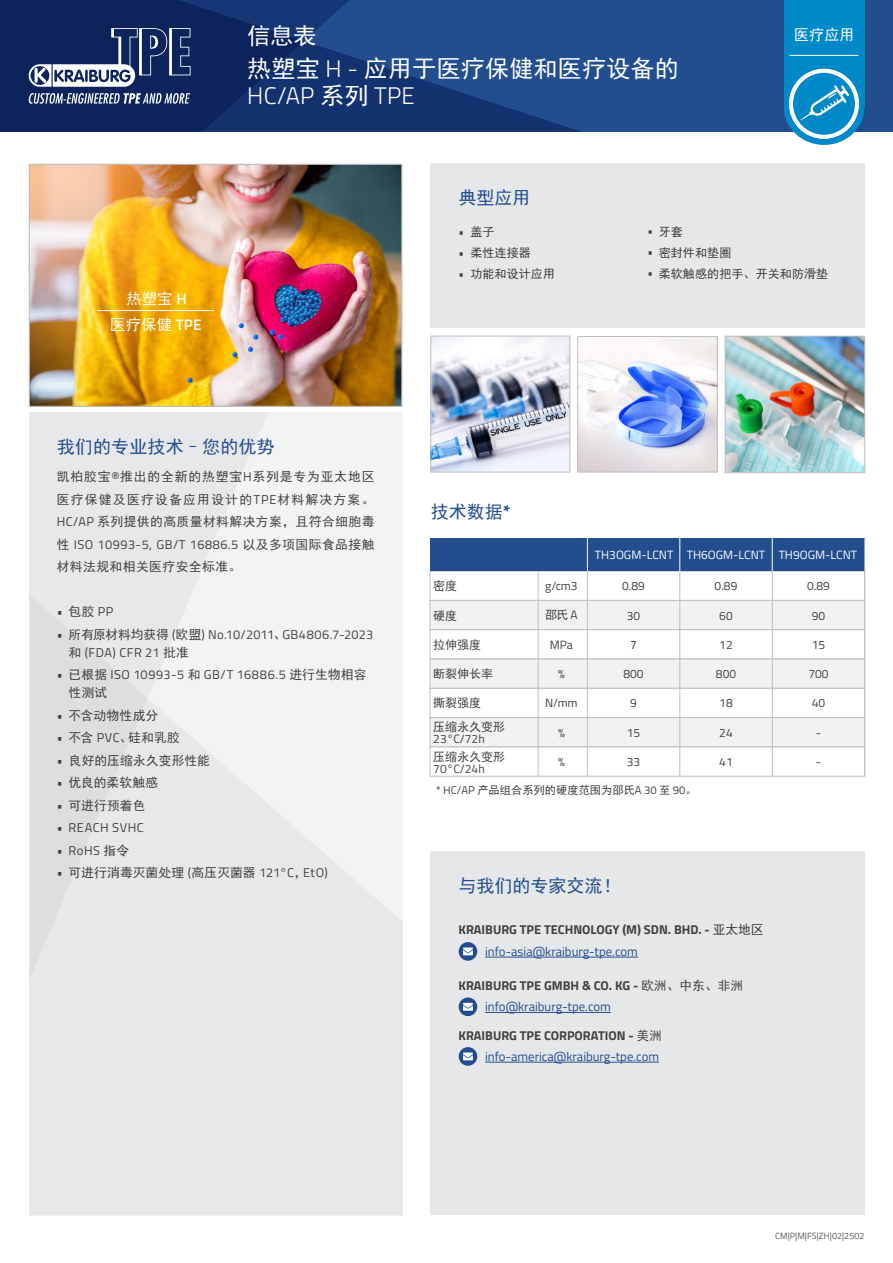
<style>
.page{position:relative;width:893px;height:1263px;background:#fff}
.page>*{position:absolute;margin:0;border:0;box-sizing:border-box;transform-origin:0 0}
.t1{font:24px "Sim Hei";letter-spacing:.01em;color:#fff}
.t2{font:300 24px "Titillium Web";letter-spacing:.01em;color:#fff}
.t3{font:23.25px "Sim Hei";color:#fff}
.t4{font:18px "Sim Hei";color:#224d8f}
.t5{font:15.3px/26.1px "Sim Hei";letter-spacing:.01em;color:#fff;text-align:center}
.t6{font:15px "Sim Hei";color:#fff}
.t7{font:12.75px/22.5px "Titillium Web";letter-spacing:.035em;color:#414042}
.t8{font:700 12.75px/22px "Titillium Web";color:#414042}
.t9{font:12.75px/22.5px "Sim Hei";letter-spacing:.035em;color:#414042;text-align:justify}
.t10{font:12.75px/20.9px "Titillium Web";color:#224d8f;text-align:right}
.t11{font:12.75px/22.5px "Sim Hei";letter-spacing:.01em;color:#414042}
.t12{font:12.75px "Sim Hei";letter-spacing:.005em;color:#414042}
.t13{font:12px/21px "Titillium Web";color:#414042;text-align:justify}
.t14{font:12px/21px "Sim Hei";letter-spacing:.01em;color:#3c3c3b}
.t15{font:12px "Titillium Web";color:#fff}
.t16{font:12px/23.2px "Sim Hei";color:#414042}
.t17{font:11.25px "Sim Hei";color:#414042}
.t18{font:9px "Titillium Web";letter-spacing:.005em;color:#58595b}
.s1{font-family:"Titillium Web";font-weight:300}
.s2{font-family:"Sim Hei";font-weight:400}
.s3{font-family:"Titillium Web";font-weight:600}
.s4{font-family:"Titillium Web"}
.s5{font-family:"Sim Hei"}
.s6{font-family:"Titillium Web";font-weight:700}
.s7{font-weight:400;color:#224d8f}
.s8{font-weight:700;color:#414042}
.s9{font-family:"Sim Hei";color:#414042}
</style>
<div class="page">
<img style="left:31px;top:166px;width:369px;height:239px">
<hr style="left:98px;top:310px;width:117px;height:1px;background:#fff">
<div style="left:0;top:0;width:893px;height:132px;background:#224d8f"></div>
<svg style="left:373px;top:64px;width:208px;height:68px;fill:#153675"></svg>
<svg style="left:0;top:0;width:373px;height:132px;background:#102c66"></svg>
<div style="left:29px;top:412px;width:374px;height:803px;background:#f2f3f3"></div>
<div style="left:30px;top:805px;width:372px;height:410px;background:#e7e8e9"></div>
<svg style="left:29px;top:412px;width:239px;height:568px;fill:#e7e8e9"></svg>
<svg style="left:29px;top:28px;width:162px;height:59px;background:#455781"></svg>
<svg style="left:28px;top:93px;width:162px;height:11px;background:#6f7d9e"></svg>
<div style="left:29px;top:164px;width:373px;height:243px;border:1px solid #bcbec0"></div>
<div style="left:784px;top:0;width:80px;height:107px;background:#0089c8"></div>
<div style="left:784px;top:70px;width:80px;height:75px;background:#0089c8;border-radius:50%"></div>
<hr style="left:789px;top:55px;width:69px;height:1px;background:#fff">
<svg style="left:789px;top:68px;width:70px;height:71px"></svg>
<div style="left:430px;top:164px;width:435px;height:164px;background:#e6e7e8"></div>
<div style="left:430px;top:852px;width:435px;height:363px;background:#e6e7e8"></div>
<hr style="left:485px;top:957px;width:153px;height:1px;background:#224d8f">
<svg style="left:459px;top:942px;width:18px;height:19px"></svg>
<svg style="left:463px;top:947px;width:10px;height:8px"></svg>
<hr style="left:485px;top:1012px;width:126px;height:1px;background:#224d8f">
<div style="left:459px;top:997px;width:18px;height:19px;background:#224d8f;border-radius:50%"></div>
<svg style="left:463px;top:1003px;width:10px;height:8px"></svg>
<hr style="left:485px;top:1062px;width:174px;height:1px;background:#224d8f">
<svg style="left:459px;top:1047px;width:18px;height:19px"></svg>
<svg style="left:463px;top:1052px;width:10px;height:8px"></svg>
<img style="left:432px;top:338px;width:136px;height:132px">
<img style="left:579px;top:338px;width:137px;height:132px">
<img style="left:727px;top:338px;width:136px;height:133px">
<div style="left:430px;top:336px;width:140px;height:136px;border:1px solid #bcbec0"></div>
<div style="left:725px;top:336px;width:140px;height:137px;border:1px solid #bcbec0"></div>
<div style="left:577px;top:336px;width:141px;height:136px;border:1px solid #bcbec0"></div>
<div style="left:430px;top:571px;width:435px;height:30px;background:#fff;border:1px solid #bcbec0"></div>
<div style="left:430px;top:538px;width:435px;height:33px;background:#224d8f"></div>
<div style="left:430px;top:600px;width:435px;height:30px;background:#f1f2f2;border:1px solid #bcbec0"></div>
<div style="left:430px;top:629px;width:435px;height:30px;background:#fff;border:1px solid #bcbec0"></div>
<div style="left:430px;top:659px;width:435px;height:29px;background:#f1f2f2;border:1px solid #bcbec0"></div>
<div style="left:430px;top:688px;width:435px;height:30px;background:#fff;border:1px solid #bcbec0"></div>
<div style="left:430px;top:717px;width:435px;height:30px;background:#f1f2f2;border:1px solid #bcbec0"></div>
<div style="left:430px;top:747px;width:435px;height:29px;background:#fff;border:1px solid #bcbec0"></div>
<hr style="left:538px;top:571px;width:1px;height:205px;background:#bcbec0">
<hr style="left:772px;top:538px;width:1px;height:40px;background:#fff">
<hr style="left:772px;top:571px;width:1px;height:205px;background:#bcbec0">
<hr style="left:587px;top:571px;width:1px;height:205px;background:#bcbec0">
<hr style="left:587px;top:538px;width:1px;height:33px;background:#fff">
<hr style="left:864px;top:538px;width:1px;height:238px;background:#bcbec0">
<hr style="left:680px;top:538px;width:1px;height:40px;background:#fff">
<hr style="left:680px;top:571px;width:1px;height:205px;background:#bcbec0">
<h2 class="t3" style="left:247px;top:24px;width:70px">信息表</h2>
<h1 class="t1" style="left:247px;top:56px;width:433px">热塑宝 <span class="s1">H -</span> 应用于医疗保健和医疗设备的</h1>
<h1 class="t2" style="left:247px;top:78px;width:169px">HC/AP <span class="s2">系列</span> TPE</h1>
<p class="t6" style="left:794px;top:27px;width:62px">医疗应用</p>
<p class="t5" style="left:110px;top:285px;width:93px">热塑宝 <span class="s3">H<br></span>医疗保健 <span class="s3">TPE</span></p>
<h3 class="t4" style="left:57px;top:437px;width:219px">我们的专业技术–您的优势</h3>
<p class="t9" style="left:57px;top:465px;width:319px">凯柏胶宝<span class="s4">®</span>推出的全新的热塑宝<span class="s4">H</span>系列是专为亚太地区医疗保健及医疗设备应用设计的<span class="s4">TPE</span>材料解决方案。<span class="s4">HC/AP</span> 系列提供的高质量材料解决方案，且符合细胞毒</p>
<p class="t7" style="left:57px;top:532px;width:319px"><span class="s5">性</span> ISO 10993-5, GB/T 16886.5 <span class="s5">以及多项国际食品接触</span></p>
<p class="t9" style="left:57px;top:555px;width:186px">材料法规和相关医疗安全标准。</p>
<p class="t7" style="left:57px;top:600px;width:8px">• •</p>
<p class="t7" style="left:57px;top:663px;width:8px">•</p>
<p class="t7" style="left:57px;top:703px;width:8px;text-align:justify">• • • • • • • •</p>
<p class="t9" style="left:69px;top:600px;width:46px">包胶 <span class="s4">PP</span></p>
<p class="t7" style="left:69px;top:624px;width:306px;line-height:18px"><span class="s5">所有原材料均获得</span> (<span class="s5">欧盟</span>) No.10/2011<span class="s5">、</span>GB4806.7-2023<span class="s5">和</span> (FDA) CFR 21 <span class="s5">批准</span></p>
<p class="t7" style="left:69px;top:663px;width:299px"><span class="s5">已根据</span> ISO 10993-5 <span class="s5">和</span> GB/T 16886.5 <span class="s5">进行生物相容</span></p>
<p class="t11" style="left:69px;top:681px;width:143px">性测试<br>不含动物性成分<br>不含 <span class="s4">PVC</span>、硅和乳胶<br>良好的压缩永久变形性能优良的柔软触感<br>可进行预着色</p>
<p class="t7" style="left:69px;top:816px;width:77px">REACH SVHC<br>RoHS <span class="s5">指令</span></p>
<p class="t12" style="left:69px;top:866px;width:261px">可进行消毒灭菌处理 <span class="s4">(</span>高压灭菌器 <span class="s4">121°C</span>，<span class="s4">EtO)</span></p>
<h3 class="t4" style="left:458px;top:189px;width:73px">典型应用</h3>
<p class="t13" style="left:458px;top:221px;width:7px">• • •</p>
<p class="t14" style="left:470px;top:222px;width:86px">盖子<br>柔性连接器<br>功能和设计应用</p>
<p class="t13" style="left:647px;top:220px;width:7px">• • •</p>
<p class="t14" style="left:659px;top:222px;width:171px">牙套<br>密封件和垫圈<br>柔软触感的把手、开关和防滑垫</p>
<h3 class="t4" style="left:431px;top:503px;width:81px">技术数据<span class="s6">*</span></h3>
<p class="t16" style="left:433px;top:574px;width:25px">密度</p>
<p class="t16" style="left:433px;top:604px;width:25px">硬度</p>
<p class="t16" style="left:433px;top:633px;width:49px">拉伸强度</p>
<p class="t16" style="left:433px;top:662px;width:61px">断裂伸长率</p>
<p class="t16" style="left:433px;top:692px;width:73px">撕裂强度<br>压缩永久变形</p>
<p class="t13" style="left:433px;top:727px;width:53px">23°C/72h</p>
<p class="t16" style="left:433px;top:745px;width:73px">压缩永久变形</p>
<p class="t13" style="left:433px;top:757px;width:53px">70°C/24h</p>
<p class="t13" style="left:545px;top:575px;width:34px">g/cm3</p>
<p class="t16" style="left:545px;top:604px;width:34px">邵氏 <span class="s4">A</span></p>
<p class="t13" style="left:550px;top:633px;width:25px">MPa</p>
<p class="t13" style="left:558px;top:663px;width:8px">%</p>
<p class="t13" style="left:545px;top:692px;width:34px">N/mm</p>
<p class="t13" style="left:558px;top:721px;width:8px">%</p>
<p class="t13" style="left:558px;top:751px;width:8px">%</p>
<p class="t15" style="left:595px;top:546px;width:264px">TH3OGM-LCNT TH6OGM-LCNT TH9OGM-LCNT</p>
<p class="t13" style="left:622px;top:575px;width:24px">0.89</p>
<p class="t13" style="left:627px;top:604px;width:15px">30</p>
<p class="t13" style="left:630px;top:633px;width:8px">7</p>
<p class="t13" style="left:623px;top:663px;width:22px">800</p>
<p class="t13" style="left:630px;top:692px;width:8px">9</p>
<p class="t13" style="left:627px;top:721px;width:15px">15</p>
<p class="t13" style="left:627px;top:751px;width:15px">33</p>
<p class="t13" style="left:715px;top:575px;width:24px">0.89</p>
<p class="t13" style="left:719px;top:604px;width:15px">60</p>
<p class="t13" style="left:719px;top:633px;width:15px">12</p>
<p class="t13" style="left:716px;top:663px;width:22px">800</p>
<p class="t13" style="left:719px;top:692px;width:15px">18</p>
<p class="t13" style="left:719px;top:721px;width:15px">24</p>
<p class="t13" style="left:719px;top:751px;width:15px">41</p>
<p class="t13" style="left:807px;top:575px;width:24px">0.89</p>
<p class="t13" style="left:812px;top:604px;width:15px">90</p>
<p class="t13" style="left:812px;top:633px;width:15px">15</p>
<p class="t13" style="left:808px;top:663px;width:22px">700</p>
<p class="t13" style="left:812px;top:692px;width:15px">40</p>
<p class="t13" style="left:816px;top:721px;width:7px">-</p>
<p class="t13" style="left:816px;top:751px;width:7px">-</p>
<p class="t17" style="left:436px;top:785px;width:262px"><span class="s4">* HC/AP</span> 产品组合系列的硬度范围为邵氏<span class="s4">A 30</span> 至 <span class="s4">90</span>。</p>
<h3 class="t4" style="left:459px;top:877px;width:163px">与我们的专家交流！</h3>
<p class="t8" style="left:485px;top:918px;width:280px;text-indent:-27px">KRAIBURG TPE TECHNOLOGY (M) SDN. BHD. - <span class="s2">亚太地区</span><span class="s7">info-asia@kraiburg-tpe.com</span></p>
<p class="t8" style="left:485px;top:975px;width:260px;line-height:20.9px;text-indent:-27px">KRAIBURG TPE GMBH &amp; CO. KG - <span class="s2">欧洲、中东、非洲</span><span class="s7">info@kraiburg-tpe.com</span></p>
<p class="t10" style="left:458px;top:1024px;width:205px"><span class="s8">KRAIBURG TPE CORPORATION -</span> <span class="s9">美洲</span>info-america@kraiburg-tpe.com</p>
<p class="t18" style="left:775px;top:1229px;width:91px">CM|P|M|FS|ZH|02|2502</p>
</div>
